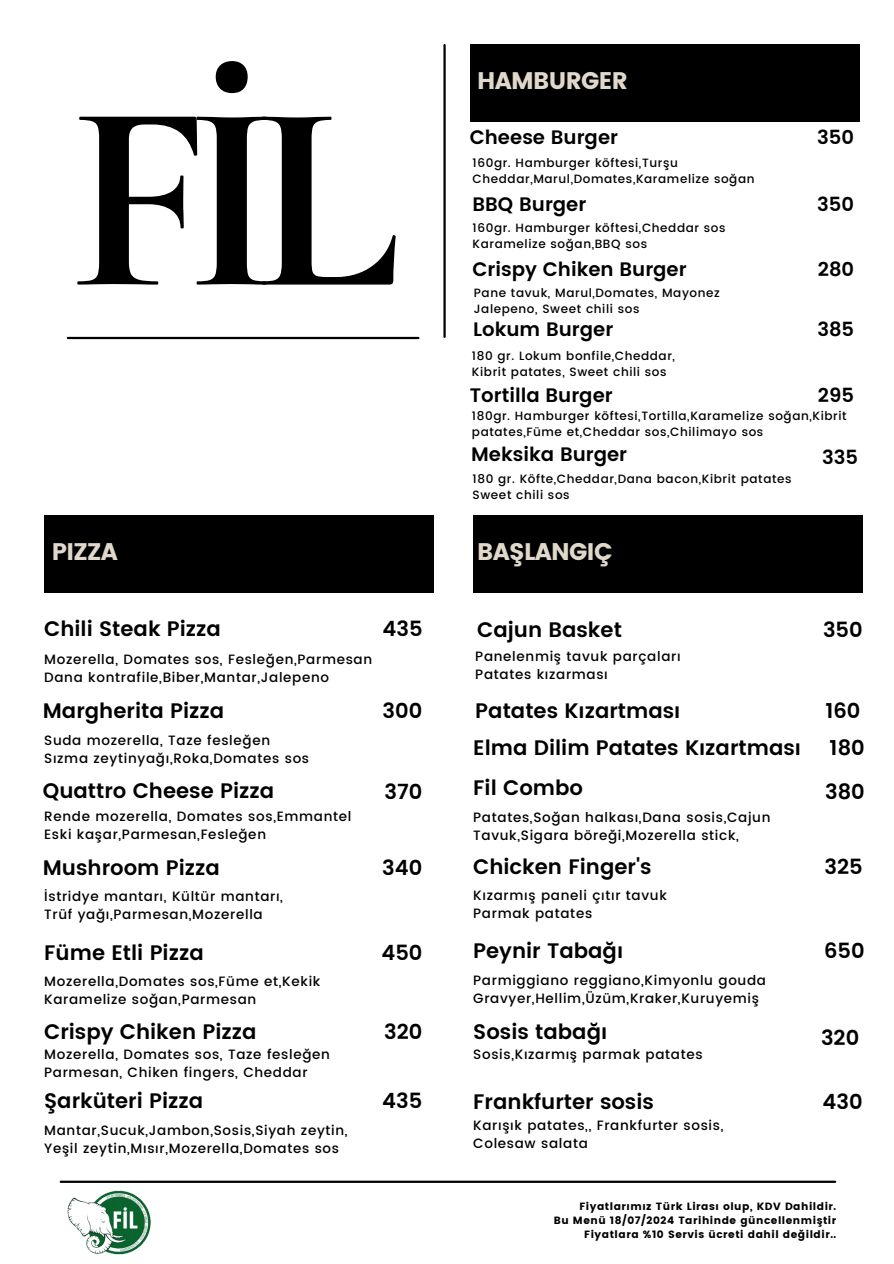
<style>
.page{position:relative;width:894px;height:1264px;background:#fff}
.page>*{position:absolute;margin:0;border:0;box-sizing:border-box;transform-origin:0 0}
.t1{font:700 268.5px "Cormorant Garamond";color:#000}
.t2{font:24px "Poppins";letter-spacing:-.03em;color:#e0d8cb}
.t3{font:600 21px "Poppins";color:#000}
.t4{font:600 19.5px "Poppins";color:#000}
.t5{font:500 13.5px/18px "Poppins";letter-spacing:.05em;color:#000}
.t6{font:500 12px/16px "Poppins";letter-spacing:.05em;color:#000}
.t7{font:10.5px "Poppins";letter-spacing:.05em;color:#000}
</style>
<div class="page">
<hr style="left:68px;top:337px;width:350px;height:2px;background:#000">
<hr style="left:61px;top:1180px;width:773px;height:2px;background:#000">
<hr style="left:443px;top:45px;width:2px;height:292px;background:#000">
<div style="left:44px;top:515px;width:389px;height:77px;background:#000"></div>
<img style="left:59px;top:1180px;width:101px;height:75px">
<div style="left:469px;top:44px;width:390px;height:78px;background:#000"></div>
<div style="left:473px;top:515px;width:389px;height:77px;background:#000"></div>
<p class="t1" style="left:69px;top:36px;width:333px">FİL</p>
<h2 class="t2" style="left:477px;top:67px;width:152px">HAMBURGER</h2>
<h4 class="t4" style="left:469px;top:126px;width:150px">Cheese Burger</h4>
<h5 class="t6" style="left:472px;top:155px;width:283px">160gr. Hamburger köftesi,Turşu<br>Cheddar,Marul,Domates,Karamelize soğan</h5>
<h5 class="t6" style="left:472px;top:219px;width:254px">160gr. Hamburger köftesi,Cheddar sos<br>Karamelize soğan,BBQ sos</h5>
<h4 class="t6" style="left:473px;top:285px;width:247px">Pane tavuk, Marul,Domates, Mayonez<br>Jalepeno, Sweet chili sos</h4>
<h4 class="t4" style="left:472px;top:192px;width:115px">BBQ Burger</h4>
<h3 class="t4" style="left:472px;top:258px;width:215px">Crispy Chiken Burger</h3>
<h3 class="t4" style="left:817px;top:126px;width:38px">350</h3>
<h4 class="t4" style="left:817px;top:192px;width:38px">350</h4>
<h3 class="t4" style="left:817px;top:258px;width:38px">280</h3>
<h5 class="t4" style="left:817px;top:318px;width:38px">385</h5>
<h4 class="t4" style="left:473px;top:318px;width:141px">Lokum Burger</h4>
<h3 class="t6" style="left:472px;top:348px;width:204px">180 gr. Lokum bonfile,Cheddar,<br>Kibrit patates, Sweet chili sos</h3>
<h3 class="t4" style="left:469px;top:383px;width:144px">Tortilla Burger</h3>
<h5 class="t6" style="left:472px;top:408px;width:376px">180gr. Hamburger köftesi,Tortilla,Karamelize soğan,Kibrit patates,Füme et,Cheddar sos,Chilimayo sos</h5>
<h4 class="t4" style="left:817px;top:383px;width:38px">295</h4>
<h3 class="t4" style="left:471px;top:443px;width:157px">Meksika Burger</h3>
<h5 class="t6" style="left:472px;top:470px;width:320px">180 gr. Köfte,Cheddar,Dana bacon,Kibrit patates<br>Sweet chili sos</h5>
<h5 class="t4" style="left:821px;top:445px;width:37px">335</h5>
<h4 class="t2" style="left:52px;top:537px;width:68px">PIZZA</h4>
<h3 class="t2" style="left:477px;top:537px;width:137px">BAŞLANGIÇ</h3>
<h5 class="t3" style="left:44px;top:616px;width:178px">Chili Steak Pizza</h5>
<h3 class="t5" style="left:44px;top:650px;width:329px">Mozerella, Domates sos, Fesleğen,Parmesan<br>Dana kontrafile,Biber,Mantar,Jalepeno</h3>
<h4 class="t3" style="left:382px;top:616px;width:41px">435</h4>
<h4 class="t3" style="left:477px;top:618px;width:146px">Cajun Basket</h4>
<h5 class="t3" style="left:822px;top:618px;width:41px">350</h5>
<p class="t5" style="left:475px;top:647px;width:207px">Panelenmiş tavuk parçaları<br>Patates kızarması</p>
<h3 class="t3" style="left:43px;top:698px;width:183px">Margherita Pizza</h3>
<h3 class="t3" style="left:382px;top:698px;width:41px">300</h3>
<h5 class="t3" style="left:475px;top:698px;width:206px">Patates Kızartması</h5>
<h5 class="t3" style="left:825px;top:698px;width:37px">160</h5>
<h3 class="t5" style="left:44px;top:731px;width:266px">Suda mozerella, Taze fesleğen<br>Sızma zeytinyağı,Roka,Domates sos</h3>
<h3 class="t3" style="left:473px;top:735px;width:329px">Elma Dilim Patates Kızartması</h3>
<h4 class="t3" style="left:829px;top:735px;width:37px">180</h4>
<h4 class="t3" style="left:43px;top:778px;width:233px">Quattro Cheese Pizza</h4>
<h3 class="t3" style="left:384px;top:779px;width:39px">370</h3>
<h4 class="t3" style="left:473px;top:775px;width:111px">Fil Combo</h4>
<h3 class="t3" style="left:824px;top:779px;width:41px">380</h3>
<h6 class="t5" style="left:44px;top:807px;width:309px">Rende mozerella, Domates sos,Emmantel<br>Eski kaşar,Parmesan,Fesleğen</h6>
<h3 class="t5" style="left:473px;top:808px;width:299px">Patates,Soğan halkası,Dana sosis,Cajun<br>Tavuk,Sigara böreği,Mozerella stick,</h3>
<h4 class="t3" style="left:43px;top:855px;width:178px">Mushroom Pizza</h4>
<h2 class="t3" style="left:382px;top:855px;width:42px">340</h2>
<h3 class="t3" style="left:473px;top:854px;width:180px">Chicken Finger's</h3>
<h4 class="t3" style="left:824px;top:854px;width:40px">325</h4>
<h6 class="t5" style="left:44px;top:887px;width:240px">İstridye mantarı, Kültür mantarı,<br>Trüf yağı,Parmesan,Mozerella</h6>
<h5 class="t5" style="left:473px;top:885px;width:195px">Kızarmış paneli çıtır tavuk<br>Parmak patates</h5>
<h6 class="t3" style="left:44px;top:940px;width:161px">Füme Etli Pizza</h6>
<h6 class="t3" style="left:381px;top:940px;width:42px">450</h6>
<h4 class="t3" style="left:473px;top:938px;width:151px">Peynir Tabağı</h4>
<h4 class="t3" style="left:824px;top:938px;width:42px">650</h4>
<h3 class="t5" style="left:44px;top:972px;width:278px">Mozerella,Domates sos,Füme et,Kekik<br>Karamelize soğan,Parmesan</h3>
<h5 class="t5" style="left:473px;top:970px;width:294px">Parmiggiano reggiano,Kimyonlu gouda<br>Gravyer,Hellim,Üzüm,Kraker,Kuruyemiş</h5>
<h3 class="t3" style="left:44px;top:1019px;width:214px">Crispy Chiken Pizza</h3>
<h4 class="t3" style="left:384px;top:1019px;width:40px">320</h4>
<h3 class="t3" style="left:473px;top:1019px;width:135px">Sosis tabağı</h3>
<h3 class="t3" style="left:820px;top:1025px;width:40px">320</h3>
<h4 class="t5" style="left:44px;top:1045px;width:287px">Mozerella, Domates sos, Taze fesleğen<br>Parmesan, Chiken fingers, Cheddar</h4>
<h4 class="t5" style="left:473px;top:1045px;width:231px">Sosis,Kızarmış parmak patates</h4>
<h6 class="t3" style="left:44px;top:1088px;width:160px">Şarküteri Pizza</h6>
<h4 class="t5" style="left:44px;top:1121px;width:305px">Mantar,Sucuk,Jambon,Sosis,Siyah zeytin,<br>Yeşil zeytin,Mısır,Mozerella,Domates sos</h4>
<h6 class="t3" style="left:382px;top:1088px;width:41px">435</h6>
<h3 class="t3" style="left:473px;top:1089px;width:182px">Frankfurter sosis</h3>
<h4 class="t3" style="left:822px;top:1089px;width:42px">430</h4>
<h5 class="t5" style="left:473px;top:1115px;width:251px">Karışık patates,, Frankfurter sosis,<br>Colesaw salata</h5>
<p class="t7" style="left:579px;top:1200px;width:258px">Fiyatlarımız Türk Lirası olup, KDV Dahildir.</p>
<p class="t7" style="left:553px;top:1214px;width:284px">Bu Menü 18/07/2024 Tarihinde güncellenmiştir</p>
<p class="t7" style="left:584px;top:1228px;width:253px">Fiyatlara %10 Servis ücreti dahil değildir..</p>
</div>
